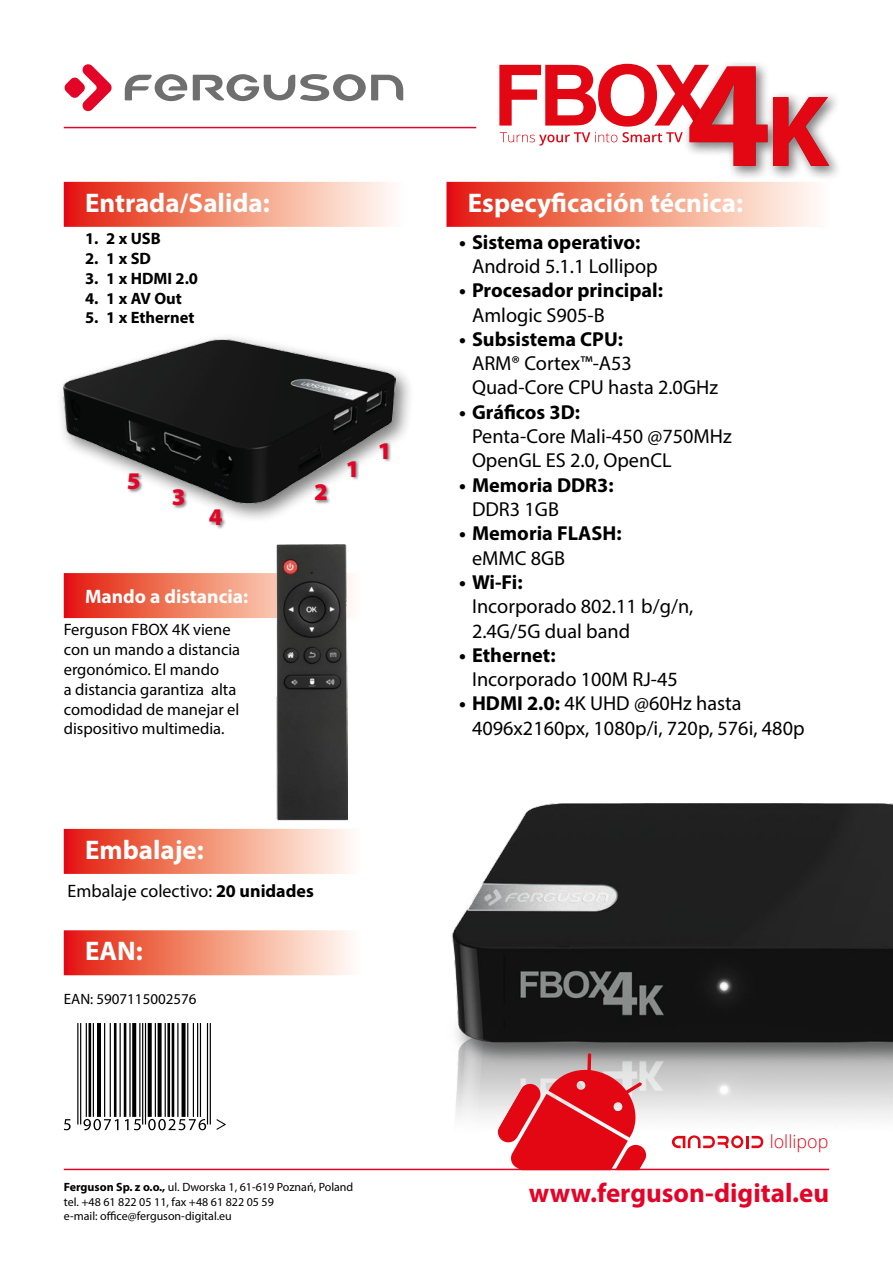
<style>
.page{position:relative;width:893px;height:1263px;background:#fff}
.page>*{position:absolute;margin:0;border:0;box-sizing:border-box;transform-origin:0 0}
.t1{font:700 27px "Myriad Pro";color:#fff}
.t2{font:700 27px "Myriad Pro";color:#e40428}
.t3{font:900 24px "Myriad Pro";color:#e40428}
.t4{font:20.25px/24.3px "Myriad Pro";color:#000}
.t5{font:700 20.25px "Myriad Pro";color:#000}
.t6{font:700 19.5px "Myriad Pro";color:#fff}
.t7{font:18px "Myriad Pro";color:#000}
.t8{font:300 18px "Open Sans";color:#e30613}
.t9{font:16.5px/19.8px "Myriad Pro";color:#000}
.t10{font:700 16.5px "Myriad Pro";color:#000}
.t11{font:15px "Myriad Pro";color:#000}
.t12{font:12px/14.4px "Myriad Pro";color:#000}
.s1{font-weight:700}
</style>
<div class="page">
<hr style="left:64px;top:127px;width:412px;height:1px;background:#e40428">
<svg style="left:64px;top:64px;width:48px;height:48px"></svg>
<svg style="left:125px;top:74px;width:62px;height:27px"></svg>
<svg style="left:193px;top:74px;width:210px;height:27px"></svg>
<hr style="left:64px;top:1169px;width:765px;height:1px;background:#e40428">
<div style="left:682px;top:59px;width:162px;height:122px;background:#000;opacity:.5"></div>
<svg style="left:499px;top:64px;width:268px;height:102px"></svg>
<svg style="left:773px;top:97px;width:56px;height:69px;background:#d8525a"></svg>
<svg style="left:64px;top:573px;width:287px;height:45px;background:#ee745d"></svg>
<img style="left:451px;top:804px;width:442px;height:315px">
<div style="left:55px;top:332px;width:360px;height:192px;background:#000;opacity:.5"></div>
<img style="left:64px;top:340px;width:331px;height:164px">
<div style="left:446px;top:182px;width:383px;height:45px;background:linear-gradient(to right,#e41e05,#fffff7)"></div>
<div style="left:64px;top:182px;width:340px;height:45px;background:linear-gradient(to right,#e41f06,#fffff6)"></div>
<div style="left:64px;top:829px;width:297px;height:45px;background:linear-gradient(to right,#e41f06,#fffff6)"></div>
<div style="left:64px;top:930px;width:297px;height:45px;background:linear-gradient(to right,#e41f06,#fffff6)"></div>
<div style="left:378px;top:441px;width:14px;height:21px;background:#000;opacity:.5"></div>
<div style="left:126px;top:472px;width:18px;height:21px;background:#000;opacity:.5"></div>
<div style="left:171px;top:488px;width:18px;height:21px;background:#000;opacity:.5"></div>
<div style="left:208px;top:508px;width:19px;height:21px;background:#000;opacity:.5"></div>
<div style="left:346px;top:460px;width:14px;height:21px;background:#000;opacity:.5"></div>
<div style="left:314px;top:483px;width:17px;height:21px;background:#000;opacity:.5"></div>
<img style="left:276px;top:544px;width:71px;height:277px">
<hr style="left:86px;top:1023px;width:1px;height:94px;background:#000">
<hr style="left:80px;top:1023px;width:1px;height:101px;background:#000">
<hr style="left:77px;top:1023px;width:1px;height:101px;background:#000">
<hr style="left:89px;top:1023px;width:2px;height:94px;background:#000">
<hr style="left:93px;top:1023px;width:1px;height:94px;background:#000">
<hr style="left:97px;top:1023px;width:4px;height:94px;background:#000">
<hr style="left:110px;top:1023px;width:1px;height:94px;background:#000">
<hr style="left:104px;top:1023px;width:1px;height:94px;background:#000">
<hr style="left:114px;top:1023px;width:3px;height:94px;background:#000">
<hr style="left:120px;top:1023px;width:1px;height:94px;background:#000">
<hr style="left:124px;top:1023px;width:2px;height:94px;background:#000">
<hr style="left:129px;top:1023px;width:2px;height:94px;background:#000">
<svg style="left:132px;top:1023px;width:4px;height:94px"></svg>
<hr style="left:145px;top:1023px;width:1px;height:101px;background:#000">
<hr style="left:142px;top:1023px;width:1px;height:101px;background:#000">
<hr style="left:139px;top:1023px;width:1px;height:94px;background:#000">
<svg style="left:148px;top:1023px;width:4px;height:94px"></svg>
<hr style="left:155px;top:1023px;width:1px;height:94px;background:#000">
<svg style="left:158px;top:1023px;width:4px;height:94px"></svg>
<hr style="left:165px;top:1023px;width:1px;height:94px;background:#000">
<hr style="left:172px;top:1023px;width:2px;height:94px;background:#000">
<hr style="left:167px;top:1023px;width:3px;height:94px;background:#000">
<hr style="left:177px;top:1023px;width:1px;height:94px;background:#000">
<svg style="left:182px;top:1023px;width:4px;height:94px"></svg>
<hr style="left:210px;top:1023px;width:1px;height:101px;background:#000">
<hr style="left:207px;top:1023px;width:1px;height:101px;background:#000">
<hr style="left:200px;top:1023px;width:1px;height:94px;background:#000">
<hr style="left:197px;top:1023px;width:1px;height:94px;background:#000">
<hr style="left:193px;top:1023px;width:1px;height:94px;background:#000">
<hr style="left:187px;top:1023px;width:1px;height:94px;background:#000">
<svg style="left:64px;top:1119px;width:7px;height:11px"></svg>
<svg style="left:83px;top:1119px;width:35px;height:11px"></svg>
<svg style="left:125px;top:1119px;width:16px;height:11px"></svg>
<svg style="left:148px;top:1119px;width:58px;height:11px"></svg>
<svg style="left:216px;top:1119px;width:10px;height:11px"></svg>
<svg style="left:496px;top:1053px;width:152px;height:117px;background:#dc5960"></svg>
<svg style="left:672px;top:1135px;width:91px;height:13px"></svg>
<h1 class="t1" style="left:85px;top:185px;width:186px">Entrada/Salida:</h1>
<p class="t10" style="left:85px;top:228px;width:77px">1. 2 x USB</p>
<p class="t10" style="left:85px;top:248px;width:68px">2. 1 x SD</p>
<p class="t10" style="left:85px;top:267px;width:115px">3. 1 x HDMI 2.0</p>
<p class="t10" style="left:85px;top:287px;width:98px">4. 1 x AV Out</p>
<p class="t10" style="left:85px;top:307px;width:111px">5. 1 x Ethernet</p>
<p class="t3" style="left:127px;top:465px;width:15px">5</p>
<p class="t3" style="left:172px;top:481px;width:15px">3</p>
<p class="t3" style="left:209px;top:501px;width:15px">4</p>
<p class="t6" style="left:85px;top:583px;width:165px">Mando a distancia:</p>
<p class="t9" style="left:64px;top:620px;width:178px">Ferguson FBOX 4K viene con un mando a distancia ergonómico. El mando<br>a distancia garantiza alta comodidad de manejar el dispositivo multimedia.</p>
<p class="t3" style="left:314px;top:476px;width:15px">2</p>
<p class="t3" style="left:346px;top:452px;width:15px">1</p>
<p class="t3" style="left:378px;top:434px;width:15px">1</p>
<h1 class="t1" style="left:85px;top:832px;width:120px">Embalaje:</h1>
<p class="t7" style="left:68px;top:880px;width:248px">Embalaje colectivo: <span class="s1">20 unidades</span></p>
<h1 class="t1" style="left:85px;top:933px;width:59px">EAN:</h1>
<p class="t11" style="left:64px;top:990px;width:134px">EAN: 5907115002576</p>
<h1 class="t1" style="left:468px;top:185px;width:277px">Especyficación técnica:</h1>
<p class="t5" style="left:459px;top:229px;width:183px">• Sistema operativo:</p>
<p class="t4" style="left:472px;top:254px;width:187px">Android 5.1.1 Lollipop</p>
<p class="t5" style="left:459px;top:277px;width:205px">• Procesador principal:</p>
<p class="t4" style="left:472px;top:302px;width:134px">Amlogic S905-B</p>
<p class="t5" style="left:459px;top:326px;width:165px">• Subsistema CPU:</p>
<p class="t4" style="left:472px;top:351px;width:248px">ARM® Cortex™-A53<br>Quad-Core CPU hasta 2.0GHz</p>
<p class="t5" style="left:459px;top:399px;width:122px">• Gráficos 3D:</p>
<p class="t4" style="left:472px;top:424px;width:261px">Penta-Core Mali-450 @750MHz<br>OpenGL ES 2.0, OpenCL</p>
<p class="t5" style="left:459px;top:472px;width:156px">• Memoria DDR3:</p>
<p class="t4" style="left:472px;top:497px;width:88px">DDR3 1GB</p>
<p class="t5" style="left:459px;top:520px;width:164px">• Memoria FLASH:</p>
<p class="t4" style="left:472px;top:545px;width:95px">eMMC 8GB</p>
<p class="t5" style="left:459px;top:569px;width:65px">• Wi-Fi:</p>
<p class="t4" style="left:472px;top:594px;width:223px">Incorporado 802.11 b/g/n,<br>2.4G/5G dual band</p>
<p class="t5" style="left:459px;top:642px;width:98px">• Ethernet:</p>
<p class="t4" style="left:472px;top:667px;width:207px">Incorporado 100M RJ-45</p>
<p class="t4" style="left:472px;top:691px;width:334px;text-indent:-13px"><span class="s1">• HDMI 2.0:</span> 4K UHD @60Hz hasta<br>4096x2160px, 1080p/i, 720p, 576i, 480p</p>
<p class="t8" style="left:770px;top:1129px;width:60px">lollipop</p>
<p class="t12" style="left:64px;top:1180px;width:291px"><span class="s1">Ferguson Sp. z o.o.,</span> ul. Dworska 1, 61-619 Poznań, Poland tel. +48 61 822 05 11, fax +48 61 822 05 59<br>e-mail: office@ferguson-digital.eu</p>
<h1 class="t2" style="left:529px;top:1176px;width:302px">www.ferguson-digital.eu</h1>
</div>
